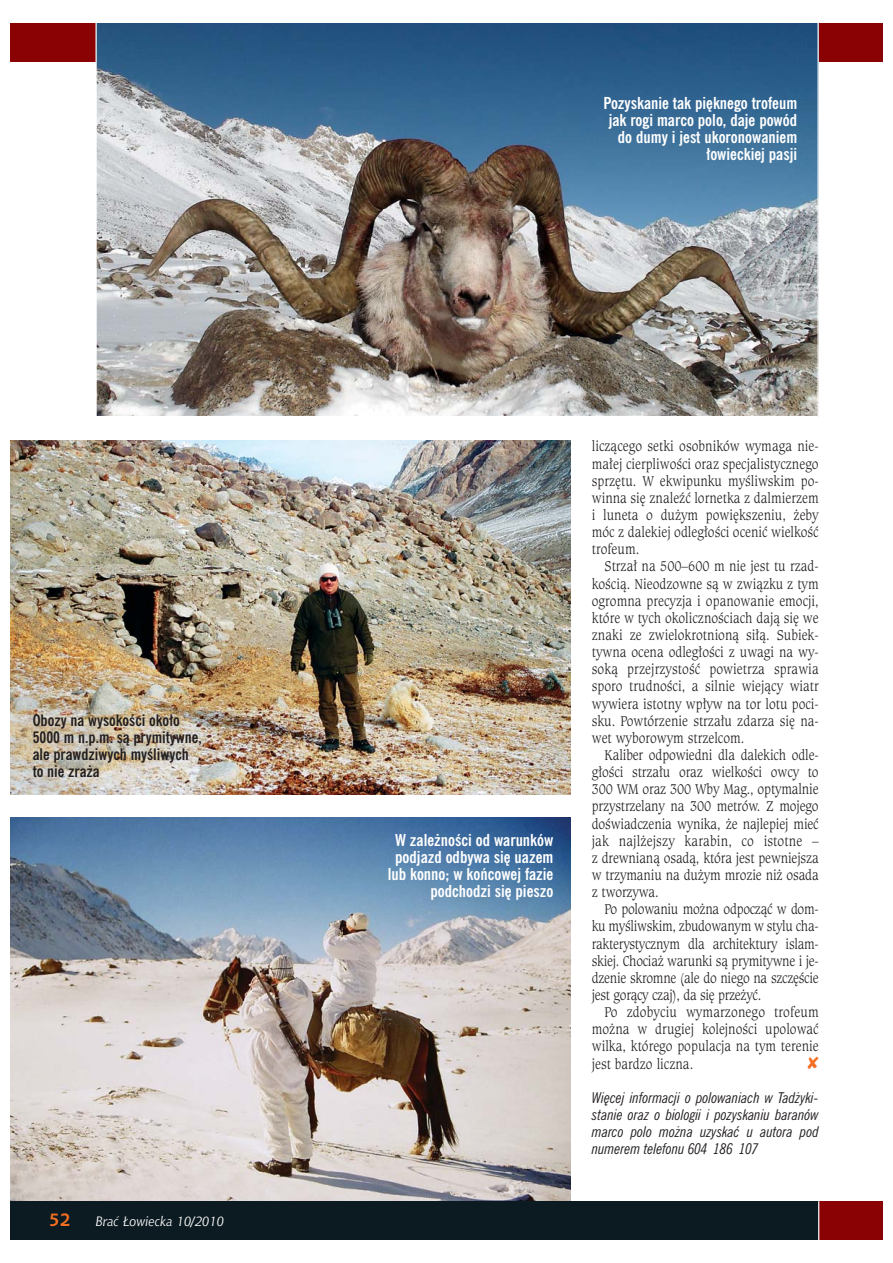
<style>
.page{position:relative;width:893px;height:1263px;background:#fff}
.page>*{position:absolute;margin:0;border:0;box-sizing:border-box;transform-origin:0 0}
.t1{font:700 18px "Chianti PL";color:#f36f21}
.t2{font:700 condensed 16.5px/17.1px "News Gothic PL";color:#fff;text-align:right}
.t3{font:700 condensed 15.9px/17.1px "News Gothic PL";color:#231f20}
.t4{font:300 15px/17.1px "Caxton PL";color:#231f20;text-align:justify;scale:.88 1}
.t5{font:italic condensed 15px/17.1px "News Gothic PL";color:#231f20;text-align:justify}
.t6{font:italic 13.5px "Chianti PL";color:#fff}
</style>
<div class="page">
<img style="left:10px;top:817px;width:560px;height:384px">
<div style="left:10px;top:1201px;width:872px;height:39px;background:#8b0204"></div>
<div style="left:10px;top:23px;width:872px;height:39px;background:#8b0204"></div>
<div style="left:10px;top:1201px;width:808px;height:39px;background:#0c1a21"></div>
<hr style="left:818px;top:1201px;width:1px;height:39px;background:#fff">
<img style="left:95px;top:23px;width:723px;height:393px">
<img style="left:10px;top:440px;width:560px;height:354px">
<p class="t3" style="left:33px;top:712px;width:171px">Obozy na wysokoÊci oko∏o<br>5000 m n.p.m. sà prymitywne, ale prawdziwych myÊliwych to nie zra˝a</p>
<p class="t1" style="left:49px;top:1210px;width:23px">52</p>
<p class="t6" style="left:95px;top:1214px;width:130px">Braç ¸owiecka 10/2010</p>
<p class="t2" style="left:603px;top:95px;width:195px">Pozyskanie tak pi´knego trofeum jak rogi marco polo, daje powód do dumy i jest ukoronowaniem ∏owieckiej pasji</p>
<p class="t2" style="left:388px;top:832px;width:167px">W zale˝noÊci od warunków podjazd odbywa si´ uazem lub konno; w koƒcowej fazie podchodzi si´ pieszo</p>
<p class="t4" style="left:592px;top:438px;width:259px">liczàcego setki osobników wymaga nie&shy;ma∏ej cierpliwoÊci oraz specjalistycznego sprz´tu. W ekwipunku myÊliwskim po&shy;winna si´ znaleêç lornetka z dalmierzem i luneta o du˝ym powi´kszeniu, ˝eby móc z dalekiej odleg∏oÊci oceniç wielkoÊç trofeum.</p>
<p class="t4" style="left:592px;top:558px;width:259px;text-indent:13px">Strza∏ na 500–600 m nie jest tu rzad&shy;koÊcià. Nieodzowne sà w zwiàzku z tym ogromna precyzja i opanowanie emocji, które w tych okolicznoÊciach dajà si´ we znaki ze zwielokrotnionà si∏à. Subiek&shy;tywna ocena odleg∏oÊci z uwagi na wy&shy;sokà przejrzystoÊç powietrza sprawia sporo trudnoÊci, a silnie wiejàcy wiatr wywiera istotny wp∏yw na tor lotu poci&shy;sku. Powtórzenie strza∏u zdarza si´ na&shy;wet wyborowym strzelcom.</p>
<p class="t4" style="left:592px;top:747px;width:259px;text-indent:13px">Kaliber odpowiedni dla dalekich odle&shy;g∏oÊci strza∏u oraz wielkoÊci owcy to 300 WM oraz 300 Wby Mag., optymalnie przystrzelany na 300 metrów. Z mojego doÊwiadczenia wynika, ˝e najlepiej mieç jak najl˝ejszy karabin, co istotne – z drewnianà osadà, która jest pewniejsza w trzymaniu na du˝ym mrozie ni˝ osada z tworzywa.</p>
<p class="t4" style="left:592px;top:901px;width:259px;text-indent:13px">Po polowaniu mo˝na odpoczàç w dom&shy;ku myÊliwskim, zbudowanym w stylu cha&shy;rakterystycznym dla architektury islam&shy;skiej. Chocia˝ warunki sà prymitywne i je&shy;dzenie skromne (ale do niego na szcz´Êcie jest goràcy czaj), da si´ prze˝yç.</p>
<p class="t4" style="left:592px;top:1004px;width:259px;text-indent:13px">Po zdobyciu wymarzonego trofeum mo˝na w drugiej kolejnoÊci upolowaç wilka, którego populacja na tym terenie jest bardzo liczna.</p>
<p class="t5" style="left:592px;top:1091px;width:228px">Wi´cej informacji o polowaniach w Tad˝yki&shy;stanie oraz o biologii i pozyskaniu baranów marco polo mo˝na uzyskaç u autora pod numerem telefonu 604 186 107</p>
</div>
